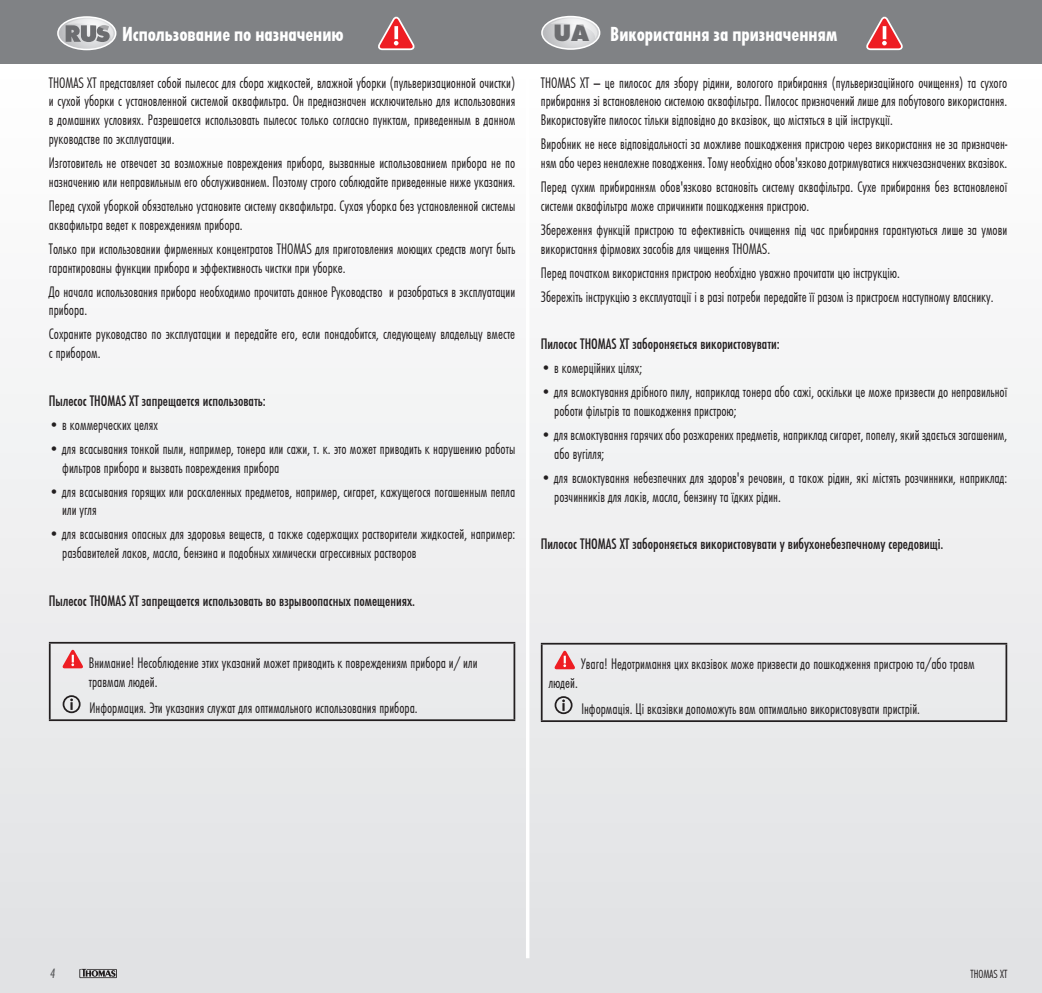
<style>
.page{position:relative;width:1042px;height:993px;background:#fff}
.page>*{position:absolute;margin:0;border:0;box-sizing:border-box;transform-origin:0 0}
.t1{font:800 24.68px "Function";color:#6c6d70}
.t2{font:700 21px "Futura Con";color:#fff}
.t3{font:300 15.75px/18.9px "Futura Con";color:#231f20}
.t4{font:500 15.75px "Futura Con";color:#231f20}
.t5{font:14px "Futura Con Boo Obl";color:#57585a}
.t6{font:300 12.25px "Futura Con";color:#231f20}
</style>
<div class="page">
<div style="left:0;top:74px;width:1042px;height:918px;background:linear-gradient(to bottom,#fefefe,#dfe0e2)"></div>
<div style="left:0;top:0;width:1042px;height:63px;background:#808285"></div>
<hr style="left:526px;top:74px;width:3px;height:883px;background:#fff">
<svg style="left:58px;top:17px;width:58px;height:32px"></svg>
<hr style="left:49px;top:641px;width:466px;height:2px;background:#231f20">
<hr style="left:49px;top:643px;width:2px;height:76px;background:#231f20">
<hr style="left:513px;top:643px;width:2px;height:76px;background:#231f20">
<hr style="left:49px;top:719px;width:466px;height:1px;background:#231f20">
<svg style="left:62px;top:649px;width:21px;height:19px"></svg>
<div style="left:63px;top:695px;width:18px;height:18px;border:2px solid #231f20;border-radius:50%"></div>
<svg style="left:70px;top:698px;width:3px;height:11px"></svg>
<svg style="left:378px;top:16px;width:36px;height:35px"></svg>
<div style="left:541px;top:16px;width:59px;height:34px;border:2px solid #fff;border-radius:50%"></div>
<svg style="left:542px;top:17px;width:57px;height:32px"></svg>
<hr style="left:541px;top:642px;width:466px;height:2px;background:#231f20">
<hr style="left:541px;top:644px;width:1px;height:76px;background:#231f20">
<hr style="left:1005px;top:644px;width:2px;height:76px;background:#231f20">
<hr style="left:541px;top:720px;width:466px;height:1px;background:#231f20">
<svg style="left:554px;top:650px;width:21px;height:19px"></svg>
<div style="left:554px;top:696px;width:18px;height:18px;border:2px solid #231f20;border-radius:50%"></div>
<svg style="left:562px;top:699px;width:3px;height:11px"></svg>
<svg style="left:866px;top:16px;width:37px;height:35px"></svg>
<svg style="left:79px;top:968px;width:38px;height:9px"></svg>
<h2 class="t2" style="left:122px;top:19px;width:223px">Использование по назначению</h2>
<h1 class="t1" style="left:553px;top:18px;width:38px">UA</h1>
<p class="t3" style="left:541px;top:72px;width:468px;text-align:justify">THOMAS XT — це пилосос для збору рідини, вологого прибирання (пульверизаційного очищення) та сухого прибирання зі встановленою системою аквафільтра. Пилосос призначений лише для побутового використання.<br>Використовуйте пилосос тільки відповідно до вказівок, що містяться в цій інструкції.</p>
<p class="t3" style="left:541px;top:134px;width:468px">Виробник не несе відповідальності за можливе пошкодження пристрою через використання не за призначен&shy;ням або через неналежне поводження. Тому необхідно обов'язково дотримуватися нижчезазначених вказівок.</p>
<p class="t3" style="left:541px;top:177px;width:468px">Перед сухим прибиранням обов'язково встановіть систему аквафільтра. Сухе прибирання без встановленої системи аквафільтра може спричинити пошкодження пристрою.</p>
<p class="t3" style="left:541px;top:219px;width:468px">Збереження функцій пристрою та ефективність очищення під час прибирання гарантуються лише за умови використання фірмових засобів для чищення THOMAS.</p>
<p class="t3" style="left:541px;top:260px;width:454px;line-height:23.8px">Перед початком використання пристрою необхідно уважно прочитати цю інструкцію.<br>Збережіть інструкцію з експлуатації і в разі потреби передайте її разом із пристроєм наступному власнику.</p>
<p class="t4" style="left:541px;top:333px;width:240px">Пилосос THOMAS XT забороняється використовувати:</p>
<p class="t3" style="left:541px;top:358px;width:103px">• в комерційних цілях;</p>
<p class="t3" style="left:554px;top:381px;width:454px;text-indent:-13px">• для всмоктування дрібного пилу, наприклад тонера або сажі, оскільки це може призвести до неправильної роботи фільтрів та пошкодження пристрою;</p>
<p class="t3" style="left:554px;top:424px;width:454px;text-indent:-13px">• для всмоктування гарячих або розжарених предметів, наприклад сигарет, попелу, який здається загашеним, або вугілля;</p>
<p class="t3" style="left:554px;top:467px;width:454px;text-indent:-13px">• для всмоктування небезпечних для здоров'я речовин, а також рідин, які містять розчинники, наприклад: розчинників для лаків, масла, бензину та їдких рідин.</p>
<p class="t4" style="left:541px;top:533px;width:404px">Пилосос THOMAS XT забороняється використовувати у вибухонебезпечному середовищі.</p>
<h2 class="t2" style="left:610px;top:19px;width:228px">Використання за призначенням</h2>
<p class="t3" style="left:49px;top:72px;width:468px;text-align:justify">THOMAS XT представляет собой пылесос для сбора жидкостей, влажной уборки (пульверизационной очистки) и сухой уборки с установленной системой аквафильтра. Он предназначен исключительно для использования в домашних условиях. Разрешается использовать пылесос только согласно пунктам, приведенным в данном руководстве по эксплуатации.</p>
<p class="t3" style="left:49px;top:153px;width:468px">Изготовитель не отвечает за возможные повреждения прибора, вызванные использованием прибора не по назначению или неправильным его обслуживанием. Поэтому строго соблюдайте приведенные ниже указания.</p>
<p class="t3" style="left:49px;top:195px;width:468px">Перед сухой уборкой обязательно установите систему аквафильтра. Сухая уборка без установленной системы аквафильтра ведет к повреждениям прибора.</p>
<p class="t3" style="left:49px;top:238px;width:468px">Только при использовании фирменных концентратов THOMAS для приготовления моющих средств могут быть гарантированы функции прибора и эффективность чистки при уборке.</p>
<p class="t3" style="left:49px;top:281px;width:468px">До начала использования прибора необходимо прочитать данное Руководство и разобраться в эксплуатации прибора.</p>
<p class="t3" style="left:49px;top:324px;width:468px">Сохраните руководство по эксплуатации и передайте его, если понадобится, следующему владельцу вместе с прибором.</p>
<p class="t4" style="left:49px;top:390px;width:218px">Пылесос THOMAS XT запрещается использовать:</p>
<p class="t3" style="left:49px;top:414px;width:110px">• в коммерческих целях</p>
<p class="t3" style="left:62px;top:438px;width:454px;text-indent:-13px">• для всасывания тонкой пыли, например, тонера или сажи, т. к. это может приводить к нарушению работы фильтров прибора и вызвать повреждения прибора</p>
<p class="t3" style="left:62px;top:481px;width:454px;text-indent:-13px">• для всасывания горящих или раскаленных предметов, например, сигарет, кажущегося погашенным пепла или угля</p>
<p class="t3" style="left:62px;top:524px;width:454px;text-indent:-13px">• для всасывания опасных для здоровья веществ, а также содержащих растворители жидкостей, например: разбавителей лаков, масла, бензина и подобных химически агрессивных растворов</p>
<p class="t4" style="left:49px;top:590px;width:368px">Пылесос THOMAS XT запрещается использовать во взрывоопасных помещениях.</p>
<p class="t3" style="left:89px;top:652px;width:390px">Внимание! Несоблюдение этих указаний может приводить к повреждениям прибора и/ или травмам людей.</p>
<p class="t3" style="left:89px;top:697px;width:330px">Информация. Эти указания служат для оптимального использования прибора.</p>
<p class="t3" style="left:581px;top:653px;width:395px">Увага! Недотримання цих вказівок може призвести до пошкодження пристрою та/або травм</p>
<p class="t3" style="left:549px;top:672px;width:31px">людей.</p>
<p class="t3" style="left:581px;top:698px;width:340px">Інформація. Ці вказівки допоможуть вам оптимально використовувати пристрій.</p>
<p class="t5" style="left:50px;top:963px;width:7px">4</p>
<p class="t6" style="left:970px;top:965px;width:38px">THOMAS XT</p>
</div>
